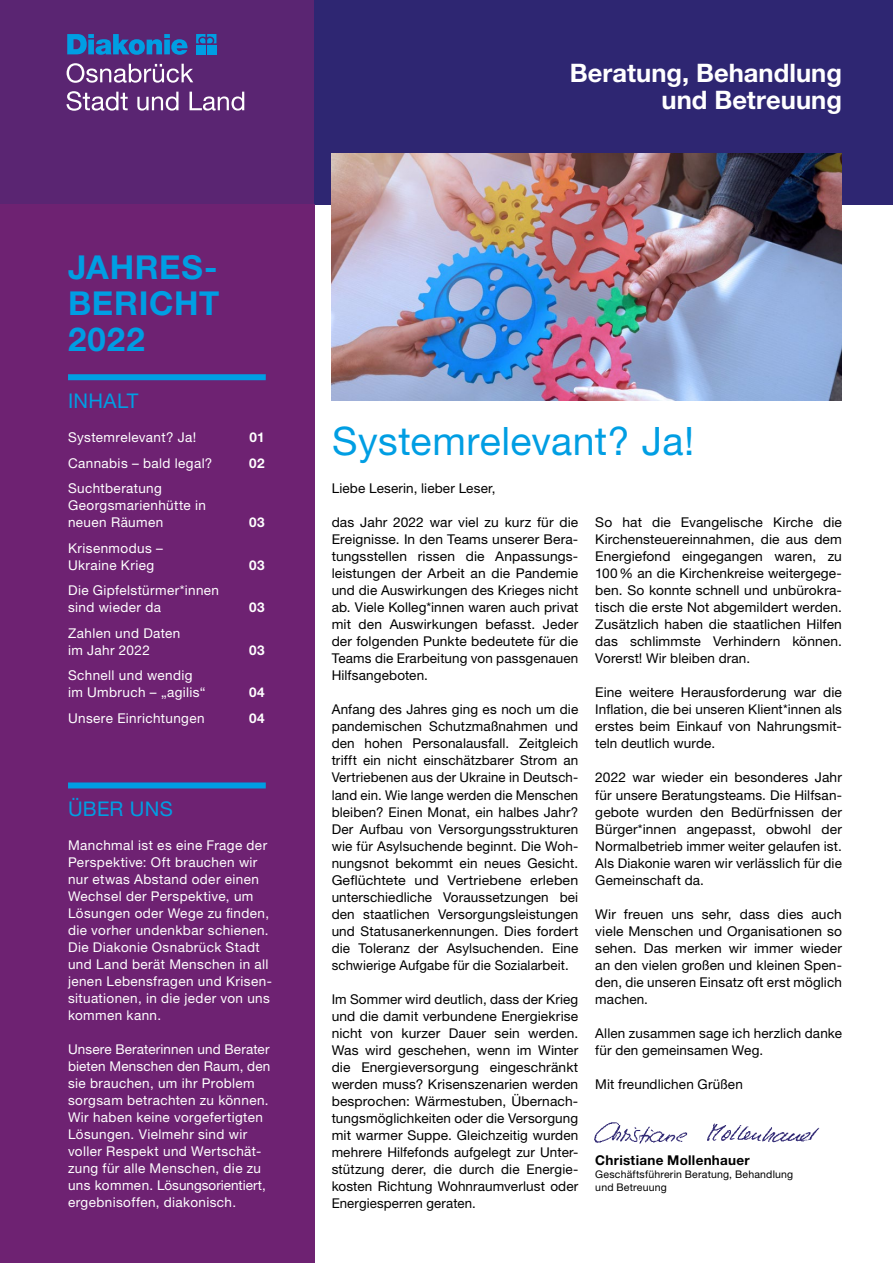
<style>
.page{position:relative;width:893px;height:1263px;background:#fff}
.page>*{position:absolute;margin:0;border:0;box-sizing:border-box;transform-origin:0 0}
.t1{font:39.3px "Helvetica Neue LT Pro";letter-spacing:.01em;color:#009ee3}
.t2{font:700 33px/36px "Helvetica Neue LT Pro";letter-spacing:.02em;color:#009ee3;text-align:justify}
.t3{font:700 25.5px/27px "Helvetica Neue LT Pro";color:#fff;text-align:right}
.t4{font:20.25px "Helvetica Neue LT Pro";letter-spacing:.015em;color:#009ee3}
.t5{font:13.5px/17px "Helvetica Neue LT Pro";letter-spacing:.01em;color:#000;text-align:justify}
.t6{font:13.5px/17px "Helvetica Neue LT Pro";letter-spacing:.03em;color:#fff}
.t7{font:700 13.5px "Helvetica Neue LT Pro";letter-spacing:.02em;color:#000}
.t8{font:700 13.5px "Helvetica Neue LT Pro";letter-spacing:.03em;color:#fff}
.t9{font:10.5px/12.8px "Helvetica Neue LT Pro";letter-spacing:.02em;color:#000}
</style>
<div class="page">
<div style="left:0;top:0;width:315px;height:204px;background:#5a2572"></div>
<div style="left:315px;top:0;width:578px;height:204px;background:#2e2672"></div>
<div style="left:0;top:204px;width:315px;height:1059px;background:#6e2272"></div>
<img style="left:594px;top:1122px;width:226px;height:22px">
<div style="left:68px;top:374px;width:198px;height:6px;background:#009ee3"></div>
<div style="left:68px;top:782px;width:198px;height:6px;background:#009ee3"></div>
<img style="left:332px;top:153px;width:510px;height:248px">
<svg style="left:67px;top:34px;width:121px;height:21px"></svg>
<svg style="left:196px;top:34px;width:20px;height:9px"></svg>
<div style="left:196px;top:45px;width:9px;height:9px;background:#009ee3"></div>
<div style="left:207px;top:45px;width:9px;height:9px;background:#009ee3"></div>
<svg style="left:67px;top:63px;width:126px;height:20px"></svg>
<svg style="left:67px;top:91px;width:61px;height:20px"></svg>
<svg style="left:137px;top:92px;width:41px;height:19px"></svg>
<svg style="left:190px;top:92px;width:54px;height:19px"></svg>
<h2 class="t2" style="left:68px;top:248px;width:153px">JAHRES-BERICHT 2022</h2>
<h3 class="t4" style="left:68px;top:388px;width:72px">INHALT</h3>
<p class="t6" style="left:68px;top:429px;width:130px">Systemrelevant? Ja!</p>
<p class="t8" style="left:250px;top:429px;width:17px">01</p>
<p class="t6" style="left:68px;top:454px;width:146px">Cannabis – bald legal?</p>
<p class="t8" style="left:249px;top:454px;width:17px">02</p>
<p class="t6" style="left:68px;top:480px;width:139px">Suchtberatung<br>Georgsmarienhütte in neuen Räumen</p>
<p class="t8" style="left:249px;top:514px;width:17px">03</p>
<p class="t6" style="left:68px;top:539px;width:96px">Krisenmodus –<br>Ukraine Krieg</p>
<p class="t6" style="left:68px;top:582px;width:153px">Die Gipfelstürmer*innen sind wieder da</p>
<p class="t6" style="left:68px;top:624px;width:114px">Zahlen und Daten im Jahr 2022</p>
<p class="t6" style="left:68px;top:667px;width:139px">Schnell und wendig im Umbruch – „agilis“</p>
<p class="t8" style="left:249px;top:556px;width:17px">03</p>
<p class="t8" style="left:249px;top:599px;width:17px">03</p>
<p class="t8" style="left:249px;top:642px;width:17px">03</p>
<p class="t8" style="left:249px;top:684px;width:17px">04</p>
<p class="t6" style="left:68px;top:709px;width:138px">Unsere Einrichtungen</p>
<p class="t8" style="left:249px;top:710px;width:17px">04</p>
<h3 class="t4" style="left:68px;top:796px;width:106px">ÜBER UNS</h3>
<p class="t6" style="left:68px;top:836px;width:205px">Manchmal ist es eine Frage der<br>Perspektive: Oft brauchen wir nur etwas Abstand oder einen<br>Wechsel der Perspektive, um<br>Lösungen oder Wege zu finden, die vorher undenkbar schienen.<br>Die Diakonie Osnabrück Stadt und Land berät Menschen in all jenen Lebensfragen und Krisen&shy;situationen, in die jeder von uns kommen kann.</p>
<p class="t6" style="left:68px;top:1041px;width:204px">Unsere Beraterinnen und Berater bieten Menschen den Raum, den sie brauchen, um ihr Problem sorgsam betrachten zu können.<br>Wir haben keine vorgefertigten<br>Lösungen. Vielmehr sind wir voller Respekt und Wertschät&shy;zung für alle Menschen, die zu uns kommen. Lösungsorientiert, ergebnisoffen, diakonisch.</p>
<h3 class="t3" style="left:570px;top:58px;width:274px">Beratung, Behandlung und Betreuung</h3>
<h1 class="t1" style="left:332px;top:417px;width:364px">Systemrelevant? Ja!</h1>
<p class="t5" style="left:332px;top:480px;width:165px">Liebe Leserin, lieber Leser,</p>
<p class="t5" style="left:332px;top:514px;width:248px">das Jahr 2022 war viel zu kurz für die Ereignisse. In den Teams unserer Bera&shy;tungsstellen rissen die Anpassungs&shy;leistungen der Arbeit an die Pandemie und die Auswirkungen des Krieges nicht ab. Viele Kolleg*innen waren auch privat mit den Auswirkungen befasst. Jeder der folgenden Punkte bedeutete für die Teams die Erarbeitung von passgenauen Hilfsangeboten.</p>
<p class="t5" style="left:332px;top:701px;width:248px">Anfang des Jahres ging es noch um die pandemischen Schutzmaßnahmen und den hohen Personalausfall. Zeitgleich trifft ein nicht einschätzbarer Strom an Vertriebenen aus der Ukraine in Deutsch&shy;land ein. Wie lange werden die Menschen bleiben? Einen Monat, ein halbes Jahr?<br>Der Aufbau von Versorgungsstrukturen wie für Asylsuchende beginnt. Die Woh&shy;nungsnot bekommt ein neues Gesicht.<br>Geflüchtete und Vertriebene erleben unterschiedliche Voraussetzungen bei den staatlichen Versorgungsleistungen und Statusanerkennungen. Dies fordert die Toleranz der Asylsuchenden. Eine schwierige Aufgabe für die Sozialarbeit.</p>
<p class="t5" style="left:332px;top:990px;width:248px">Im Sommer wird deutlich, dass der Krieg und die damit verbundene Energiekrise nicht von kurzer Dauer sein werden.<br>Was wird geschehen, wenn im Winter die Energieversorgung eingeschränkt werden muss? Krisenszenarien werden besprochen: Wärmestuben, Übernach&shy;tungsmöglichkeiten oder die Versorgung mit warmer Suppe. Gleichzeitig wurden mehrere Hilfefonds aufgelegt zur Unter&shy;stützung derer, die durch die Energie&shy;kosten Richtung Wohnraumverlust oder Energiesperren geraten.</p>
<p class="t5" style="left:595px;top:514px;width:248px">So hat die Evangelische Kirche die Kirchensteuereinnahmen, die aus dem Energiefond eingegangen waren, zu 100% an die Kirchenkreise weitergege&shy;ben. So konnte schnell und unbürokra&shy;tisch die erste Not abgemildert werden.<br>Zusätzlich haben die staatlichen Hilfen das schlimmste Verhindern können.<br>Vorerst! Wir bleiben dran.</p>
<p class="t5" style="left:595px;top:684px;width:248px">Eine weitere Herausforderung war die Inflation, die bei unseren Klient*innen als erstes beim Einkauf von Nahrungsmit&shy;teln deutlich wurde.</p>
<p class="t5" style="left:595px;top:769px;width:248px">2022 war wieder ein besonderes Jahr für unsere Beratungsteams. Die Hilfsan&shy;gebote wurden den Bedürfnissen der Bürger*innen angepasst, obwohl der Normalbetrieb immer weiter gelaufen ist.<br>Als Diakonie waren wir verlässlich für die Gemeinschaft da.</p>
<p class="t5" style="left:595px;top:905px;width:248px">Wir freuen uns sehr, dass dies auch viele Menschen und Organisationen so sehen. Das merken wir immer wieder an den vielen großen und kleinen Spen&shy;den, die unseren Einsatz oft erst möglich machen.</p>
<p class="t5" style="left:595px;top:1024px;width:248px">Allen zusammen sage ich herzlich danke für den gemeinsamen Weg.</p>
<p class="t5" style="left:595px;top:1075px;width:149px">Mit freundlichen Grüßen</p>
<p class="t7" style="left:595px;top:1152px;width:156px">Christiane Mollenhauer</p>
<p class="t9" style="left:595px;top:1167px;width:199px">Geschäftsführerin Beratung, Behandlung und Betreuung</p>
</div>
